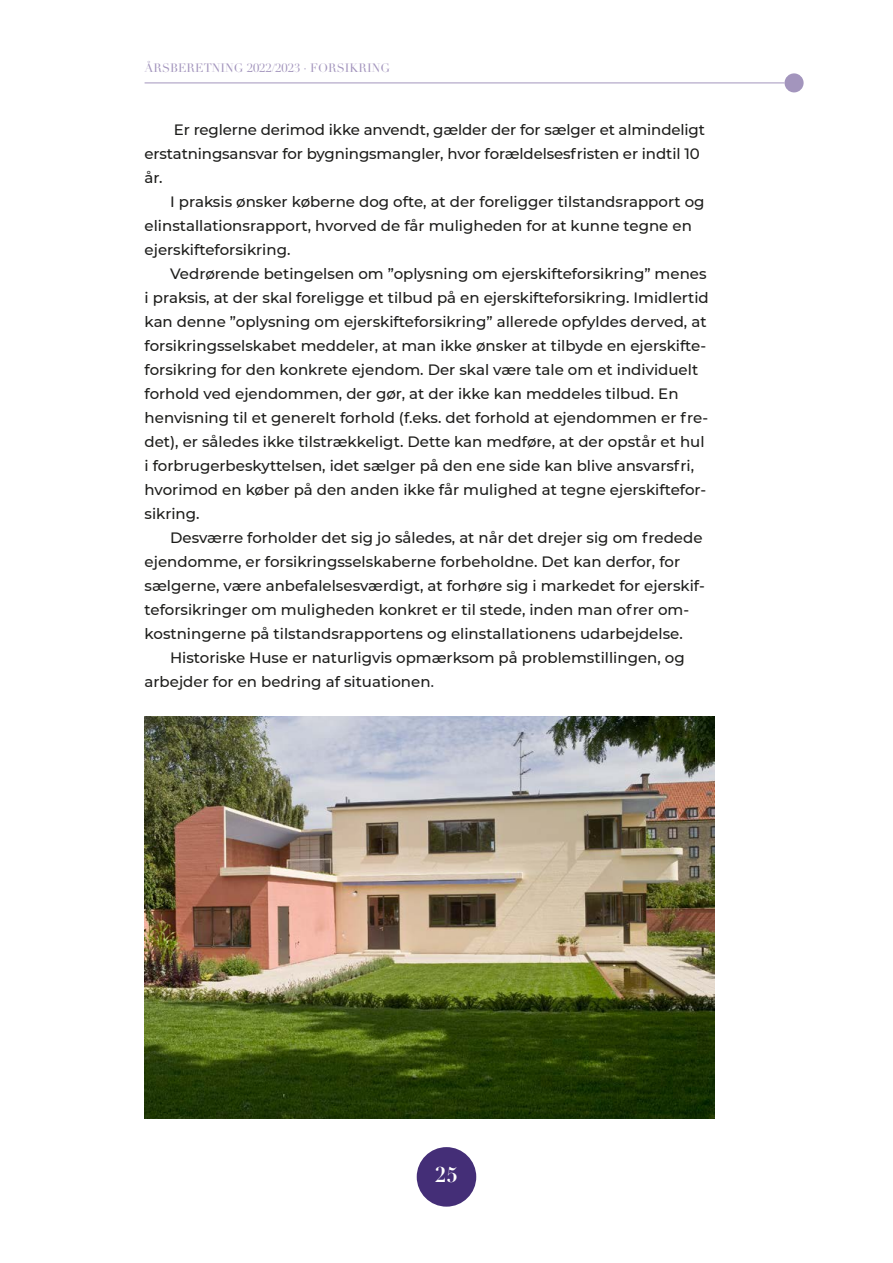
<style>
.page{position:relative;width:893px;height:1263px;background:#fff}
.page>*{position:absolute;margin:0;border:0;box-sizing:border-box;transform-origin:0 0}
.t1{font:700 21px "Didot LT Pro";color:#fff}
.t2{font:500 15px/24px "Montserrat";color:#1d1d1b}
.t3{font:12px "Didot LT Pro";color:#a395bd}
.s1{font-weight:400;font-size:18px;color:#26282a}
</style>
<div class="page">
<div style="left:784px;top:73px;width:20px;height:19px;background:#a395bd;border-radius:50%"></div>
<hr style="left:145px;top:83px;width:639px;height:1px;background:#a395bd">
<img style="left:145px;top:716px;width:569px;height:402px">
<div style="left:417px;top:1147px;width:59px;height:59px;background:#442e77;border-radius:50%"></div>
<p class="t3" style="left:145px;top:61px;width:223px">ÅRSBERETNING 2022/2023 · FORSIKRING</p>
<p class="t2" style="left:145px;top:117px;width:562px;text-indent:29px">Er reglerne derimod ikke anvendt, gælder der for sælger et almindeligt erstatningsansvar for bygningsmangler, hvor forældelsesfristen er indtil 10 år.</p>
<p class="t2" style="left:145px;top:189px;width:561px;text-indent:26px">I praksis ønsker køberne dog ofte, at der foreligger tilstandsrapport og elinstallationsrapport, hvorved de får muligheden for at kunne tegne en ejerskifteforsikring.</p>
<p class="t2" style="left:145px;top:261px;width:566px;text-indent:26px">Vedrørende betingelsen om ”oplysning om ejerskifteforsikring” menes i praksis, at der skal foreligge et tilbud på en ejerskifteforsikring. Imidlertid kan denne ”oplysning om ejerskifteforsikring” allerede opfyldes derved, at forsikringsselskabet meddeler, at man ikke ønsker at tilbyde en ejerskifte&shy;forsikring for den konkrete ejendom. Der skal være tale om et individuelt forhold ved ejendommen, der gør, at der ikke kan meddeles tilbud. En henvisning til et generelt forhold (f.eks. det forhold at ejendommen er fre&shy;det), er således ikke tilstrækkeligt. Dette kan medføre, at der opstår et hul i forbrugerbeskyttelsen, idet sælger på den ene side kan blive ansvarsfri, hvorimod en køber på den anden ikke får mulighed at tegne ejerskiftefor&shy;sikring.</p>
<p class="t2" style="left:145px;top:525px;width:562px;text-indent:26px">Desværre forholder det sig jo således, at når det drejer sig om fredede ejendomme, er forsikringsselskaberne forbeholdne. Det kan derfor, for sælgerne, være anbefalelsesværdigt, at forhøre sig i markedet for ejerskif&shy;teforsikringer om muligheden konkret er til stede, inden man ofrer om&shy;kostningerne på tilstandsrapportens og elinstallationens udarbejdelse.</p>
<p class="t2" style="left:145px;top:645px;width:542px;text-indent:26px">Historiske Huse er naturligvis opmærksom på problemstillingen, og arbejder for en bedring af situationen<span class="s1">.</span></p>
<h1 class="t1" style="left:435px;top:1161px;width:25px">25</h1>
</div>
